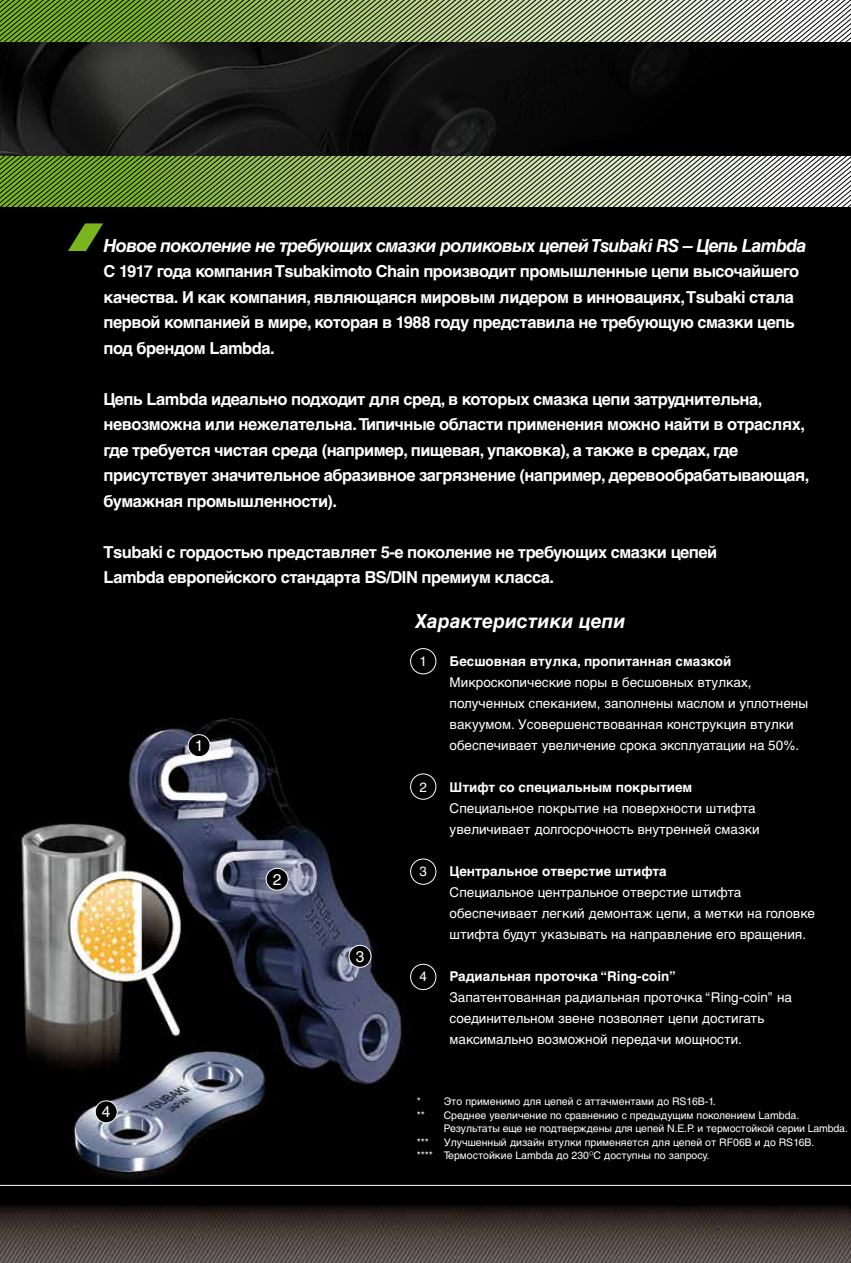
<style>
.page{position:relative;width:851px;height:1263px;background:#fff}
.page>*{position:absolute;margin:0;border:0;box-sizing:border-box;transform-origin:0 0}
.t1{font:19.5px "Helvetica Cyr Bold Inclined";color:#fff}
.t2{font:18px "Helvetica Cyr Bold Inclined";letter-spacing:-.04em;color:#fff}
.t3{font:700 16.5px/25.5px "Helvetica Cyr";letter-spacing:-.03em;color:#fff}
.t4{font:15.6px "Helvetica Cyr Upright";color:#fff}
.t5{font:13.5px/21px "Helvetica Cyr Upright";color:#fff}
.t6{font:700 13.5px "Helvetica Cyr";color:#fff}
.t7{font:10.5px/13.5px "Helvetica Cyr Upright";color:#fff}
.s1{font-family:"Swiss 721 BT";font-weight:300}
</style>
<div class="page">
<img style="left:0;top:206px;width:850px;height:1057px">
<svg style="left:0;top:0;width:71px;height:206px;background:#578214"></svg>
<img style="left:71px;top:0;width:779px;height:206px">
<img style="left:0;top:43px;width:850px;height:113px">
<hr style="left:0;top:1185px;width:850px;height:1px;background:#fff">
<div style="left:410px;top:648px;width:26px;height:26px;border:1px solid #fff;border-radius:50%"></div>
<div style="left:410px;top:774px;width:26px;height:25px;border:1px solid #fff;border-radius:50%"></div>
<div style="left:410px;top:859px;width:26px;height:25px;border:1px solid #fff;border-radius:50%"></div>
<div style="left:410px;top:964px;width:26px;height:26px;border:1px solid #fff;border-radius:50%"></div>
<svg style="left:68px;top:223px;width:35px;height:28px"></svg>
<div style="left:188px;top:735px;width:22px;height:22px;background:#000;border-radius:50%"></div>
<div style="left:188px;top:734px;width:22px;height:23px;border:1px solid #fff;border-radius:50%"></div>
<div style="left:266px;top:868px;width:22px;height:22px;background:#000;border-radius:50%"></div>
<div style="left:266px;top:868px;width:22px;height:22px;border:1px solid #fff;border-radius:50%"></div>
<div style="left:349px;top:945px;width:22px;height:22px;background:#000;border-radius:50%"></div>
<div style="left:349px;top:945px;width:22px;height:22px;border:1px solid #fff;border-radius:50%"></div>
<div style="left:95px;top:1101px;width:22px;height:22px;background:#000;border-radius:50%"></div>
<div style="left:95px;top:1101px;width:22px;height:22px;border:1px solid #fff;border-radius:50%"></div>
<p class="t2" style="left:103px;top:235px;width:704px">Новое поколение не требующих смазки роликовых цепей Tsubaki RS – Цепь Lambda</p>
<p class="t3" style="left:103px;top:259px;width:697px">C 1917 года компания Tsubakimoto Chain производит промышленные цепи высочайшего качества. И как компания, являющаяся мировым лидером в инновациях, Tsubaki стала первой компанией в мире, которая в 1988 году представила не требующую смазки цепь под брендом Lambda.</p>
<p class="t3" style="left:103px;top:386px;width:707px">Цепь Lambda идеально подходит для сред, в которых смазка цепи затруднительна, невозможна или нежелательна. Типичные области применения можно найти в отраслях, где требуется чистая среда (например, пищевая, упаковка), а также в средах, где присутствует значительное абразивное загрязнение (например, деревообрабатывающая, бумажная промышленности).</p>
<p class="t3" style="left:103px;top:539px;width:615px">Tsubaki с гордостью представляет 5-е поколение не требующих смазки цепей<br>Lambda европейского стандарта BS/DIN премиум класса.</p>
<p class="t1" style="left:415px;top:610px;width:212px">Характеристики цепи</p>
<p class="t4" style="left:102px;top:1103px;width:10px">4</p>
<p class="t4" style="left:195px;top:737px;width:10px">1</p>
<p class="t4" style="left:273px;top:870px;width:10px">2</p>
<p class="t4" style="left:356px;top:948px;width:10px">3</p>
<p class="t5" style="left:419px;top:650px;width:9px">1</p>
<p class="t6" style="left:449px;top:653px;width:283px">Бесшовная втулка, пропитанная смазкой</p>
<p class="t5" style="left:449px;top:671px;width:360px">Микроскопические поры в бесшовных втулках, полученных спеканием, заполнены маслом и уплотнены вакуумом. Усовершенствованная конструкция втулки обеспечивает увеличение срока эксплуатации на 50%.</p>
<p class="t5" style="left:419px;top:776px;width:9px">2</p>
<p class="t6" style="left:449px;top:779px;width:244px">Штифт со специальным покрытием</p>
<p class="t5" style="left:449px;top:797px;width:311px">Специальное покрытие на поверхности штифта увеличивает долгосрочность внутренней смазки</p>
<p class="t5" style="left:419px;top:860px;width:9px">3</p>
<p class="t6" style="left:449px;top:863px;width:219px">Центральное отверстие штифта</p>
<p class="t5" style="left:449px;top:881px;width:367px">Специальное центральное отверстие штифта обеспечивает легкий демонтаж цепи, а метки на головке штифта будут указывать на направление его вращения.</p>
<p class="t5" style="left:419px;top:965px;width:9px">4</p>
<p class="t6" style="left:449px;top:968px;width:228px">Радиальная проточка “Ring-coin”</p>
<p class="t5" style="left:449px;top:986px;width:344px">Запатентованная радиальная проточка “Ring-coin” на соединительном звене позволяет цепи достигать максимально возможной передачи мощности.</p>
<p class="t7" style="left:416px;top:1094px;width:300px">* Это применимо для цепей с аттачментами до RS16B-1. **</p>
<p class="t7" style="left:443px;top:1108px;width:405px">Среднее увеличение по сравнению с предыдущим поколением Lambda.<br>Результаты еще не подтверждены для цепей N.E.P. и термостойкой серии Lambda.</p>
<p class="t7" style="left:416px;top:1135px;width:14px">***</p>
<p class="t7" style="left:416px;top:1135px;width:399px;text-indent:27px">Улучшенный дизайн втулки применяется для цепей от RF06B и до RS16B. **** Термостойкие Lambda до 230<span class="s1">º</span>C доступны по запросу.</p>
</div>
